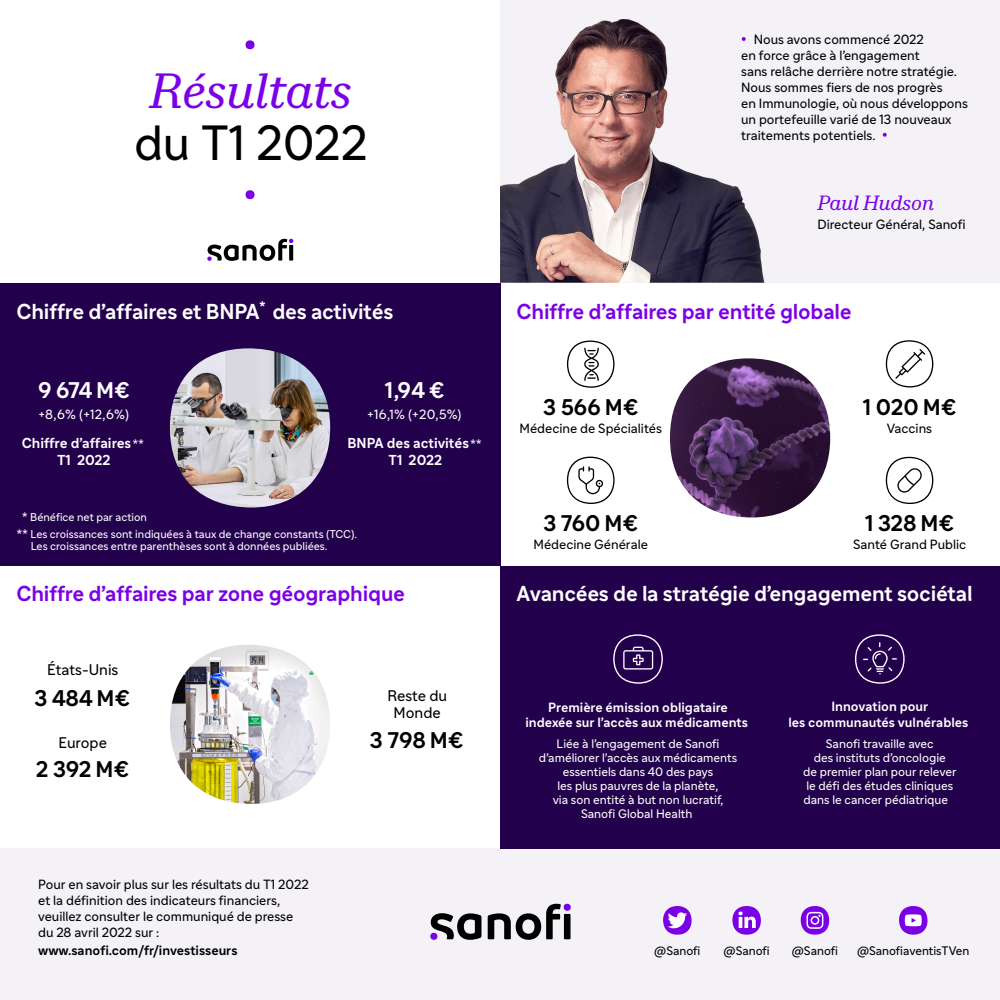
<style>
.page{position:relative;width:1000px;height:1000px;background:#fff}
.page>*{position:absolute;margin:0;border:0;box-sizing:border-box;transform-origin:0 0}
.t1{font:italic 48px/52px "Sanofi Serif";color:#7a00e6;text-align:center}
.t2{font:700 22px "Sanofi Sans";letter-spacing:-.005em;color:#000}
.t3{font:700 22px "Sanofi Sans";color:#fff}
.t4{font:700 21px "Sanofi Sans";letter-spacing:-.01em;color:#fff}
.t5{font:700 21px "Sanofi Sans";letter-spacing:-.01em;color:#7a00e6}
.t6{font:italic 20px "Sanofi Serif";color:#7a00e6}
.t7{font:15px/17px "Sanofi Sans";color:#000;text-align:center}
.t8{font:700 14px/16.8px "Sanofi Sans";color:#fff;text-align:center}
.t9{font:13px/16px "Sanofi Sans";color:#000}
.t10{font:700 13px/15px "Sanofi Sans";color:#fff;text-align:center}
.t11{font:700 13px "Sanofi Sans";color:#000}
.t12{font:13px "Sanofi Sans";color:#fbfafb}
.t13{font:13px "Sanofi Sans";color:#fff}
.t14{font:12px/14px "Sanofi Sans";color:#fff;text-align:center}
.t15{font:12px "Sanofi Sans";letter-spacing:-.005em;color:#000}
.t16{font:11px/12px "Sanofi Sans";color:#fff}
.s1{font-family:"Sanofi Sans";font-style:normal;color:#000}
.s2{font-weight:400;font-size:12px}
.s3{font-size:12px}
</style>
<div class="page">
<div style="left:0;top:849px;width:1000px;height:151px;background:#f4f2f6"></div>
<div style="left:0;top:283px;width:500px;height:283px;background:#23004c"></div>
<div style="left:500px;top:566px;width:500px;height:283px;background:#23004c"></div>
<div style="left:500px;top:0;width:500px;height:283px;background:#f4f2f6"></div>
<img style="left:500px;top:19px;width:386px;height:264px">
<img style="left:170px;top:348px;width:160px;height:160px;border-radius:79px">
<img style="left:670px;top:358px;width:160px;height:160px;border-radius:79px">
<img style="left:170px;top:645px;width:160px;height:159px;border-radius:79px">
<svg style="left:742px;top:37px;width:4px;height:4px"></svg>
<svg style="left:883px;top:133px;width:4px;height:4px"></svg>
<svg style="left:567px;top:341px;width:48px;height:47px"></svg>
<svg style="left:567px;top:457px;width:48px;height:47px"></svg>
<svg style="left:886px;top:457px;width:47px;height:47px"></svg>
<svg style="left:886px;top:340px;width:47px;height:47px"></svg>
<svg style="left:613px;top:634px;width:50px;height:50px"></svg>
<svg style="left:855px;top:634px;width:50px;height:50px"></svg>
<div style="left:663px;top:906px;width:29px;height:29px;background:#7a00e6;border-radius:50%"></div>
<svg style="left:668px;top:912px;width:19px;height:16px"></svg>
<div style="left:732px;top:906px;width:29px;height:29px;background:#7a00e6;border-radius:50%"></div>
<svg style="left:738px;top:912px;width:18px;height:16px"></svg>
<div style="left:801px;top:906px;width:28px;height:29px;background:#7a00e6;border-radius:50%"></div>
<svg style="left:807px;top:912px;width:16px;height:17px"></svg>
<div style="left:899px;top:906px;width:29px;height:29px;background:#7a00e6;border-radius:50%"></div>
<svg style="left:905px;top:914px;width:17px;height:12px"></svg>
<svg style="left:431px;top:913px;width:50px;height:27px"></svg>
<div style="left:564px;top:914px;width:7px;height:25px;background:#000"></div>
<svg style="left:488px;top:904px;width:73px;height:36px"></svg>
<div style="left:430px;top:933px;width:7px;height:7px;background:#7a00e6;border-radius:50%"></div>
<div style="left:564px;top:904px;width:7px;height:7px;background:#7a00e6;border-radius:50%"></div>
<div style="left:246px;top:40px;width:9px;height:9px;background:#7a00e6;border-radius:50%"></div>
<div style="left:246px;top:190px;width:9px;height:9px;background:#7a00e6;border-radius:50%"></div>
<svg style="left:207px;top:239px;width:86px;height:22px"></svg>
<p class="t1" style="left:134px;top:65px;width:235px">Résultats <span class="s1">du T1 2022</span></p>
<p class="t9" style="left:741px;top:31px;width:228px;text-indent:13px">Nous avons commencé 2022<br>en force grâce à l’engagement<br>sans relâche derrière notre stratégie.<br>Nous sommes fiers de nos progrès<br>en Immunologie, où nous développons un portefeuille varié de 13 nouveaux traitements potentiels.</p>
<p class="t6" style="left:817px;top:191px;width:118px">Paul Hudson</p>
<p class="t9" style="left:817px;top:217px;width:150px">Directeur Général, Sanofi</p>
<p class="t4" style="left:17px;top:298px;width:378px">Chiffre d’affaires et BNPA<sup>*</sup> des activités</p>
<p class="t5" style="left:517px;top:298px;width:337px">Chiffre d’affaires par entité globale</p>
<p class="t3" style="left:38px;top:376px;width:93px">9 674 M€</p>
<p class="t13" style="left:39px;top:406px;width:92px">+8,6% (+12,6%)</p>
<p class="t8" style="left:22px;top:434px;width:124px">Chiffre d’affaires <span class="s2">* *<br></span>T1 2022</p>
<p class="t3" style="left:385px;top:376px;width:61px">1,94 €</p>
<p class="t12" style="left:368px;top:406px;width:96px">+16,1% (+20,5%)</p>
<p class="t8" style="left:347px;top:434px;width:136px">BNPA des activités<span class="s2">* *<br></span>T1 2022</p>
<p class="t2" style="left:543px;top:393px;width:97px">3 566 M€</p>
<p class="t9" style="left:519px;top:420px;width:144px">Médecine de Spécialités</p>
<p class="t2" style="left:863px;top:393px;width:95px">1 020 M€</p>
<p class="t9" style="left:887px;top:420px;width:47px">Vaccins</p>
<p class="t16" style="left:22px;top:511px;width:126px"><span class="s3">*</span> Bénéfice net par action</p>
<p class="t16" style="left:31px;top:528px;width:328px;text-indent:-14px"><span class="s3">* *</span> Les croissances sont indiquées à taux de change constants (TCC).<br>Les croissances entre parenthèses sont à données publiées.</p>
<p class="t2" style="left:543px;top:510px;width:96px">3 760 M€</p>
<p class="t9" style="left:534px;top:536px;width:116px">Médecine Générale</p>
<p class="t2" style="left:865px;top:510px;width:91px">1 328 M€</p>
<p class="t9" style="left:853px;top:536px;width:115px">Santé Grand Public</p>
<p class="t5" style="left:17px;top:581px;width:390px">Chiffre d’affaires par zone géographique</p>
<p class="t4" style="left:517px;top:581px;width:457px">Avancées de la stratégie d’engagement sociétal</p>
<p class="t7" style="left:47px;top:662px;width:73px">États-Unis</p>
<p class="t2" style="left:34px;top:684px;width:97px">3 484 M€</p>
<p class="t7" style="left:59px;top:735px;width:50px">Europe</p>
<p class="t2" style="left:36px;top:756px;width:95px">2 392 M€</p>
<p class="t9" style="left:38px;top:876px;width:272px">Pour en savoir plus sur les résultats du T1 2022 et la définition des indicateurs financiers, veuillez consulter le communiqué de presse du 28 avril 2022 sur :</p>
<p class="t11" style="left:38px;top:942px;width:201px">www.sanofi.com/fr/investisseurs</p>
<p class="t7" style="left:387px;top:687px;width:61px">Reste du<br>Monde</p>
<p class="t2" style="left:370px;top:726px;width:95px">3 798 M€</p>
<p class="t10" style="left:525px;top:700px;width:224px">Première émission obligataire indexée sur l’accès aux médicaments</p>
<p class="t14" style="left:539px;top:737px;width:200px">Liée à l’engagement de Sanofi d’améliorer l’accès aux médicaments essentiels dans 40 des pays<br>les plus pauvres de la planète,<br>via son entité à but non lucratif,<br>Sanofi Global Health</p>
<p class="t10" style="left:788px;top:698px;width:181px;line-height:16px">Innovation pour<br>les communautés vulnérables</p>
<p class="t14" style="left:826px;top:737px;width:109px">Sanofi travaille avec</p>
<p class="t14" style="left:814px;top:751px;width:134px">des instituts d’oncologie</p>
<p class="t14" style="left:803px;top:765px;width:155px">de premier plan pour relever</p>
<p class="t14" style="left:806px;top:779px;width:148px">le défi des études cliniques</p>
<p class="t14" style="left:804px;top:793px;width:146px">dans le cancer pédiatrique</p>
<p class="t15" style="left:654px;top:943px;width:48px">@Sanofi</p>
<p class="t15" style="left:724px;top:943px;width:48px">@Sanofi</p>
<p class="t15" style="left:792px;top:943px;width:48px">@Sanofi</p>
<p class="t15" style="left:857px;top:943px;width:114px">@SanofiaventisTVen</p>
</div>
